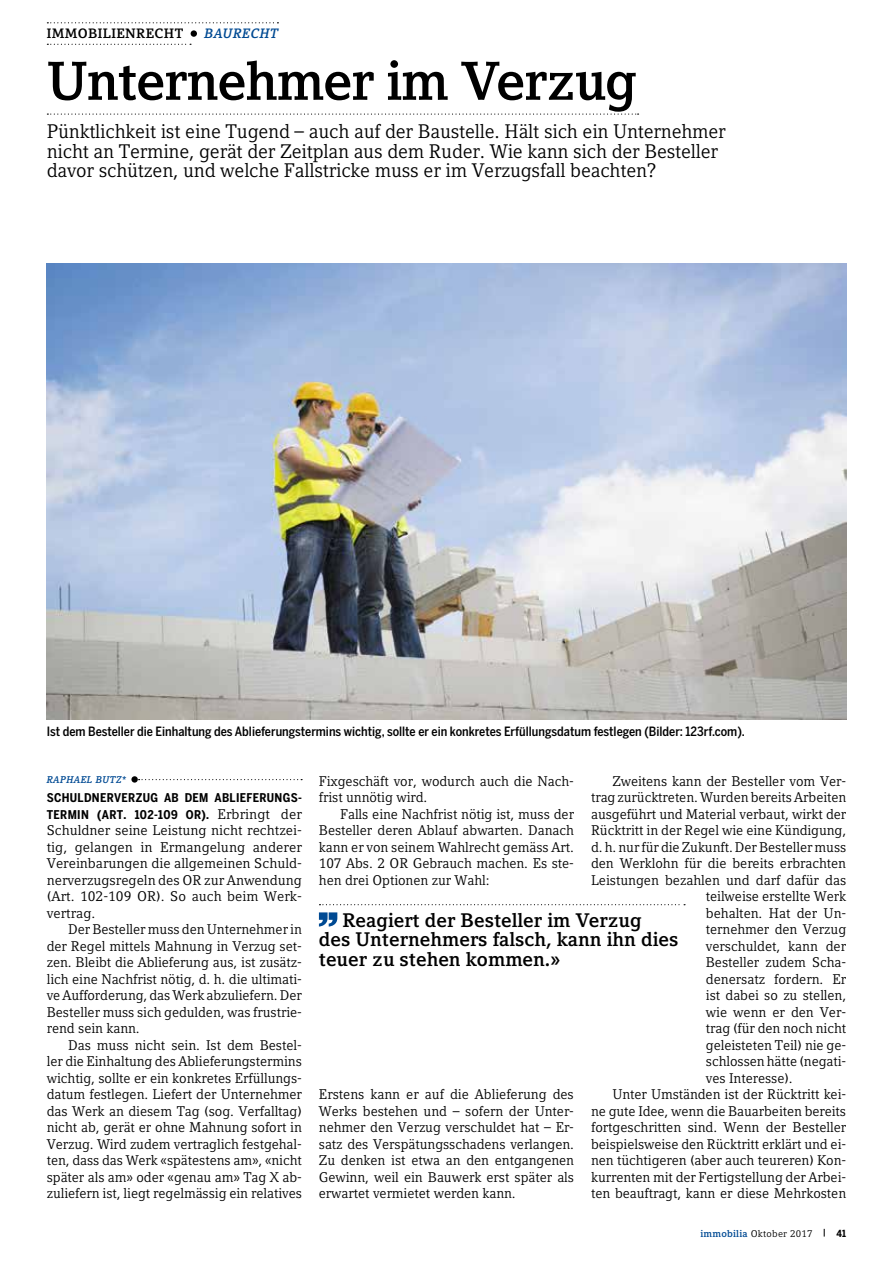
<style>
.page{position:relative;width:893px;height:1263px;background:#fff}
.page>*{position:absolute;margin:0;border:0;box-sizing:border-box;transform-origin:0 0}
.t1{font:700 54px "Compatil Letter LT Pro";letter-spacing:-.025em;color:#000}
.t2{font:19.5px/19.5px "Compatil Letter LT Pro";letter-spacing:-.01em;color:#000}
.t3{font:700 19.5px/19.5px "Compatil Letter LT Pro";color:#000}
.t4{font:13.95px/16.5px "Compatil Letter LT Pro";letter-spacing:-.005em;color:#000;text-align:justify}
.t5{font:700 13.5px "Compatil Letter LT Pro";letter-spacing:.025em;color:#000}
.t6{font:italic 700 13.5px "Compatil Letter LT Pro";letter-spacing:.025em;color:#004a93}
.t7{font:500 12.75px "Benton Sans Cond";color:#000}
.t8{font:700 12px/16.5px "Benton Sans Cond";letter-spacing:.025em;color:#000}
.t9{font:9.75px "Compatil Letter LT Pro";letter-spacing:.025em;color:#000}
.t10{font:italic 700 9.75px "Compatil Letter LT Pro";letter-spacing:.025em;color:#004a93}
.s1{font-family:"Compatil Letter LT Pro";font-weight:400;font-size:13.95px}
.s2{font-weight:700;color:#004a93}
.s3{font-weight:700}
.s4{font-family:"Benton Sans Cond";font-weight:700}
</style>
<div class="page">
<svg style="left:47px;top:22px;width:231px;height:1px"></svg>
<svg style="left:47px;top:44px;width:144px;height:1px"></svg>
<div style="left:191px;top:30px;width:6px;height:7px;background:#000;border-radius:50%"></div>
<svg style="left:139px;top:779px;width:163px;height:1px"></svg>
<svg style="left:131px;top:776px;width:7px;height:7px"></svg>
<svg style="left:47px;top:114px;width:592px;height:1px"></svg>
<img style="left:47px;top:264px;width:799px;height:456px">
<svg style="left:319px;top:904px;width:366px;height:1px"></svg>
<svg style="left:319px;top:912px;width:18px;height:14px"></svg>
<p class="t5" style="left:47px;top:26px;width:138px">IMMOBILIENRECHT</p>
<p class="t6" style="left:204px;top:26px;width:75px">BAURECHT</p>
<h1 class="t1" style="left:47px;top:49px;width:592px">Unternehmer im Verzug</h1>
<h2 class="t2" style="left:47px;top:122px;width:680px">Pünktlichkeit ist eine Tugend – auch auf der Baustelle. Hält sich ein Unternehmer nicht an Termine, gerät der Zeitplan aus dem Ruder. Wie kann sich der Besteller davor schützen, und welche Fallstricke muss er im Verzugsfall beachten?</h2>
<p class="t7" style="left:47px;top:724px;width:700px">Ist dem Besteller die Einhaltung des Ablieferungstermins wichtig, sollte er ein konkretes Erfüllungsdatum festlegen (Bilder: 123rf.com).</p>
<p class="t10" style="left:47px;top:773px;width:81px">RAPHAEL BUTZ*</p>
<p class="t8" style="left:47px;top:790px;width:257px">SCHULDNERVERZUG AB DEM ABLIEFERUNGS-<br>TERMIN (ART. 102-109 OR). <span class="s1">Erbringt der</span></p>
<p class="t4" style="left:47px;top:822px;width:257px">Schuldner seine Leistung nicht rechtzei&shy;tig, gelangen in Ermangelung anderer Vereinbarungen die allgemeinen Schuld&shy;nerverzugsregeln des OR zur Anwendung (Art. 102-109 OR). So auch beim Werk&shy;vertrag.</p>
<p class="t4" style="left:47px;top:921px;width:257px;text-indent:21px">Der Besteller muss den Unternehmer in der Regel mittels Mahnung in Verzug set&shy;zen. Bleibt die Ablieferung aus, ist zusätz&shy;lich eine Nachfrist nötig, d. h. die ultimati&shy;ve Aufforderung, das Werk abzuliefern. Der Besteller muss sich gedulden, was frustrie&shy;rend sein kann.</p>
<p class="t4" style="left:47px;top:1037px;width:257px;text-indent:21px">Das muss nicht sein. Ist dem Bestel&shy;ler die Einhaltung des Ablieferungstermins wichtig, sollte er ein konkretes Erfüllungs&shy;datum festlegen. Liefert der Unternehmer das Werk an diesem Tag (sog. Verfalltag) nicht ab, gerät er ohne Mahnung sofort in Verzug. Wird zudem vertraglich festgehal&shy;ten, dass das Werk «spätestens am», «nicht später als am» oder «genau am» Tag X ab&shy;zuliefern ist, liegt regelmässig ein relatives</p>
<p class="t4" style="left:319px;top:773px;width:257px">Fixgeschäft vor, wodurch auch die Nach&shy;frist unnötig wird.</p>
<p class="t4" style="left:319px;top:806px;width:257px;text-indent:21px">Falls eine Nachfrist nötig ist, muss der Besteller deren Ablauf abwarten. Danach kann er von seinem Wahlrecht gemäss Art.<br>107 Abs. 2 OR Gebrauch machen. Es ste&shy;hen drei Optionen zur Wahl:</p>
<p class="t4" style="left:612px;top:773px;width:235px">Zweitens kann der Besteller vom Ver-</p>
<p class="t4" style="left:591px;top:789px;width:257px">trag zurücktreten. Wurden bereits Arbeiten</p>
<p class="t4" style="left:591px;top:806px;width:257px">ausgeführt und Material verbaut, wirkt der</p>
<p class="t4" style="left:591px;top:822px;width:257px">Rücktritt in der Regel wie eine Kündigung,</p>
<p class="t4" style="left:591px;top:839px;width:257px">d. h. nur für die Zukunft. Der Besteller muss</p>
<p class="t4" style="left:591px;top:855px;width:257px">den Werklohn für die bereits erbrachten</p>
<p class="t4" style="left:591px;top:872px;width:257px">Leistungen bezahlen und darf dafür das</p>
<p class="t4" style="left:706px;top:888px;width:142px">teilweise erstellte Werk</p>
<p class="t4" style="left:706px;top:905px;width:142px">behalten. Hat der Un-</p>
<p class="t4" style="left:706px;top:921px;width:142px">ternehmer den Verzug</p>
<p class="t4" style="left:706px;top:938px;width:142px">verschuldet, kann der</p>
<p class="t4" style="left:706px;top:954px;width:142px">Besteller zudem Scha-</p>
<p class="t4" style="left:706px;top:971px;width:142px">denersatz fordern. Er</p>
<p class="t4" style="left:706px;top:987px;width:142px">ist dabei so zu stellen,</p>
<p class="t4" style="left:706px;top:1004px;width:142px">wie wenn er den Ver-</p>
<p class="t4" style="left:706px;top:1020px;width:142px">trag (für den noch nicht</p>
<p class="t4" style="left:706px;top:1037px;width:142px">geleisteten Teil) nie ge-</p>
<p class="t4" style="left:706px;top:1053px;width:142px">schlossen hätte (negati-</p>
<p class="t4" style="left:706px;top:1070px;width:88px">ves Interesse).</p>
<p class="t4" style="left:612px;top:1086px;width:235px">Unter Umständen ist der Rücktritt kei-</p>
<p class="t4" style="left:591px;top:1103px;width:257px">ne gute Idee, wenn die Bauarbeiten bereits</p>
<p class="t4" style="left:591px;top:1119px;width:257px">fortgeschritten sind. Wenn der Besteller</p>
<p class="t4" style="left:591px;top:1136px;width:257px">beispielsweise den Rücktritt erklärt und ei-</p>
<p class="t4" style="left:591px;top:1152px;width:257px">nen tüchtigeren (aber auch teureren) Kon-</p>
<p class="t4" style="left:591px;top:1169px;width:257px">kurrenten mit der Fertigstellung der Arbei-</p>
<p class="t4" style="left:591px;top:1185px;width:257px">ten beauftragt, kann er diese Mehrkosten</p>
<h2 class="t3" style="left:319px;top:910px;width:361px;text-indent:24px">Reagiert der Besteller im Verzug<br>des Unternehmers falsch, kann ihn dies teuer zu stehen kommen.»</h2>
<p class="t4" style="left:319px;top:1086px;width:257px">Erstens kann er auf die Ablieferung des Werks bestehen und – sofern der Unter&shy;nehmer den Verzug verschuldet hat – Er&shy;satz des Verspätungsschadens verlangen.<br>Zu denken ist etwa an den entgangenen Gewinn, weil ein Bauwerk erst später als erwartet vermietet werden kann.</p>
<p class="t9" style="left:700px;top:1227px;width:147px"><span class="s2">immobilia</span> Oktober 2017 <span class="s3">|</span> <span class="s4">41</span></p>
</div>
